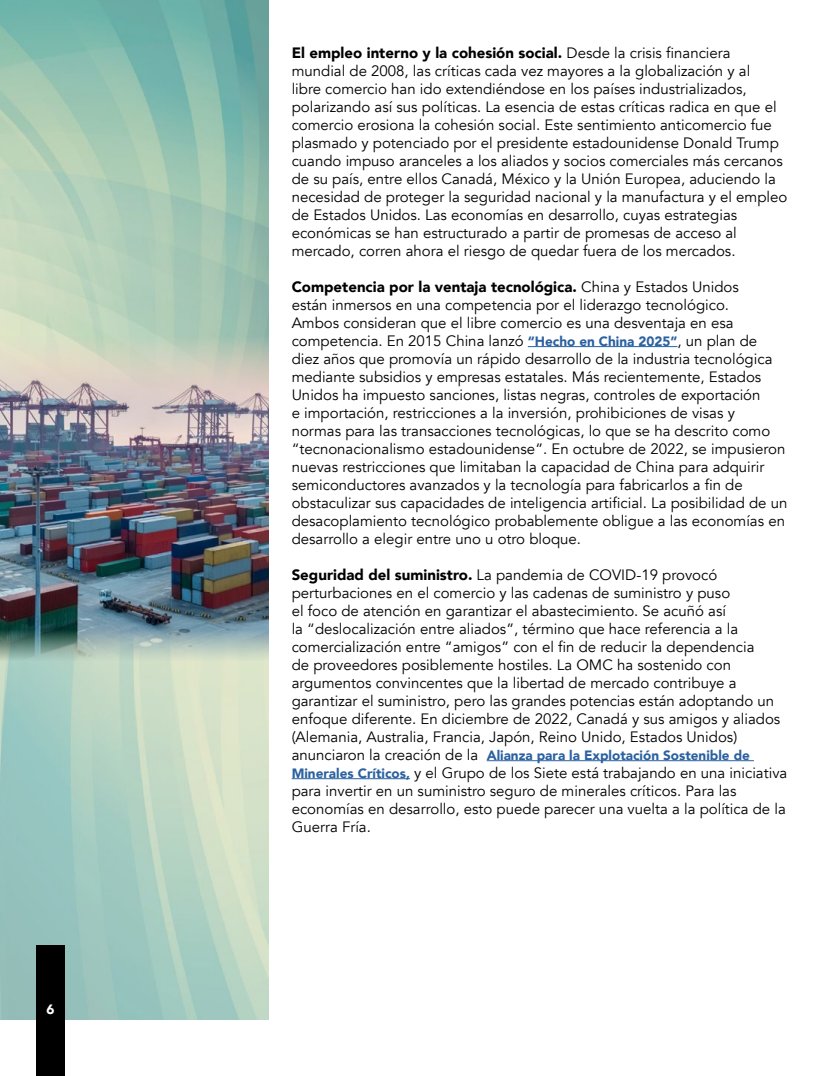
<style>
.page{position:relative;width:830px;height:1076px;background:#fff}
.page>*{position:absolute;margin:0;border:0;box-sizing:border-box;transform-origin:0 0}
.t1{font:15px/18px "Avenir";color:#000001}
.t2{font:900 13.5px "Avenir";color:#2b61a0}
.t3{font:900 13.5px "Avenir";color:#fff}
.s1{font-weight:900}
.s2{font-weight:900;font-size:13.5px;color:#2b61a0}
.s3{font-weight:400;font-size:15px;color:#000001}
</style>
<div class="page">
<img style="left:0;top:419px;width:268px;height:157px">
<img style="left:0;top:338px;width:268px;height:81px">
<img style="left:0;top:0;width:268px;height:338px">
<img style="left:0;top:576px;width:268px;height:443px">
<div style="left:36px;top:945px;width:29px;height:131px;background:#000001"></div>
<hr style="left:527px;top:346px;width:150px;height:1px;background:#2b61a0">
<hr style="left:486px;top:760px;width:267px;height:1px;background:#2b61a0">
<hr style="left:291px;top:778px;width:119px;height:1px;background:#2b61a0">
<p class="t3" style="left:46px;top:998px;width:9px">6</p>
<p class="t1" style="left:291px;top:44px;width:497px"><span class="s1">El empleo interno y la cohesión social.</span> Desde la crisis financiera mundial de 2008, las críticas cada vez mayores a la globalización y al<br>libre comercio han ido extendiéndose en los países industrializados, polarizando así sus políticas. La esencia de estas críticas radica en que el comercio erosiona la cohesión social. Este sentimiento anticomercio fue plasmado y potenciado por el presidente estadounidense Donald Trump cuando impuso aranceles a los aliados y socios comerciales más cercanos de su país, entre ellos Canadá, México y la Unión Europea, aduciendo la necesidad de proteger la seguridad nacional y la manufactura y el empleo de Estados Unidos. Las economías en desarrollo, cuyas estrategias económicas se han estructurado a partir de promesas de acceso al mercado, corren ahora el riesgo de quedar fuera de los mercados.</p>
<p class="t1" style="left:291px;top:278px;width:497px"><span class="s1">Competencia por la ventaja tecnológica.</span> China y Estados Unidos<br>están inmersos en una competencia por el liderazgo tecnológico.<br>Ambos consideran que el libre comercio es una desventaja en esa competencia. En 2015 China lanzó <span class="s2">“Hecho en China 2025”</span>, un plan de diez años que promovía un rápido desarrollo de la industria tecnológica mediante subsidios y empresas estatales. Más recientemente, Estados Unidos ha impuesto sanciones, listas negras, controles de exportación<br>e importación, restricciones a la inversión, prohibiciones de visas y normas para las transacciones tecnológicas, lo que se ha descrito como “tecnonacionalismo estadounidense”. En octubre de 2022, se impusieron nuevas restricciones que limitaban la capacidad de China para adquirir semiconductores avanzados y la tecnología para fabricarlos a fin de obstaculizar sus capacidades de inteligencia artificial. La posibilidad de un desacoplamiento tecnológico probablemente obligue a las economías en desarrollo a elegir entre uno u otro bloque.</p>
<p class="t1" style="left:291px;top:566px;width:490px"><span class="s1">Seguridad del suministro.</span> La pandemia de COVID-19 provocó perturbaciones en el comercio y las cadenas de suministro y puso<br>el foco de atención en garantizar el abastecimiento. Se acuñó así<br>la “deslocalización entre aliados”, término que hace referencia a la comercialización entre “amigos” con el fin de reducir la dependencia<br>de proveedores posiblemente hostiles. La OMC ha sostenido con argumentos convincentes que la libertad de mercado contribuye a garantizar el suministro, pero las grandes potencias están adoptando un enfoque diferente. En diciembre de 2022, Canadá y sus amigos y aliados (Alemania, Australia, Francia, Japón, Reino Unido, Estados Unidos)</p>
<p class="t2" style="left:291px;top:743px;width:459px"><span class="s3">anunciaron la creación de la</span> Alianza para la Explotación Sostenible de</p>
<p class="t1" style="left:291px;top:764px;width:497px"><span class="s2">Minerales Críticos,</span> y el Grupo de los Siete está trabajando en una iniciativa para invertir en un suministro seguro de minerales críticos. Para las economías en desarrollo, esto puede parecer una vuelta a la política de la Guerra Fría.</p>
</div>
